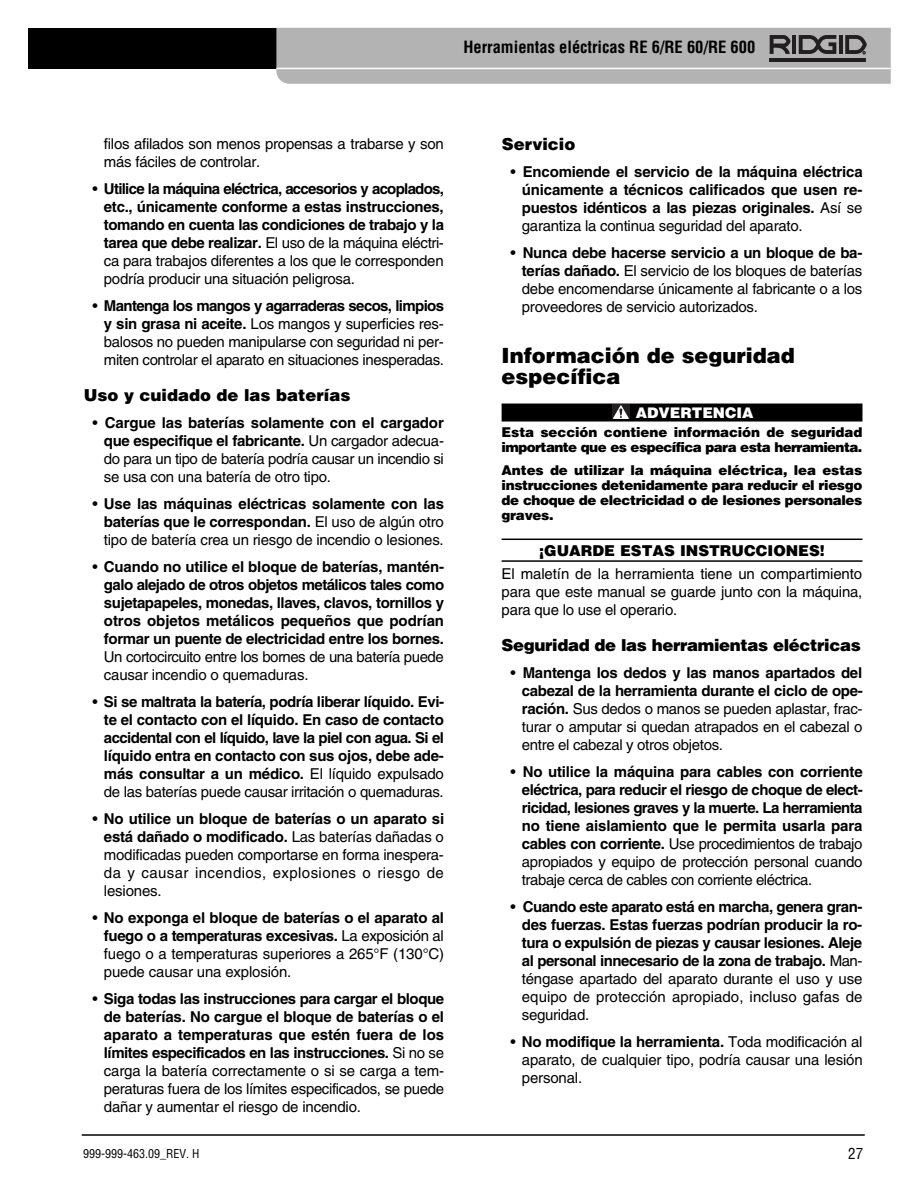
<style>
.page{position:relative;width:918px;height:1188px;background:#fff}
.page>*{position:absolute;margin:0;border:0;box-sizing:border-box;transform-origin:0 0}
.t1{font:900 21px/21px "Helvetica LT Std";color:#000}
.t2{font:700 condensed 16.5px "Helvetica LT Std";color:#000}
.t3{font:900 16.5px "Helvetica LT Std";letter-spacing:-.02em;color:#000}
.t4{font:900 16.5px "Helvetica LT Std";color:#000}
.t5{font:700 15px/18px "Helvetica LT Std";letter-spacing:-.02em;color:#000;text-align:justify}
.t6{font:15px/18px "Helvetica LT Std";letter-spacing:-.015em;color:#000;text-align:justify}
.t7{font:900 15px "Helvetica LT Std";color:#000}
.t8{font:condensed 15px "Helvetica LT Std";color:#000}
.t9{font:900 14.7px "Helvetica LT Std";color:#fff}
.t10{font:900 13.5px/15px "Helvetica LT Std";letter-spacing:-.03em;color:#000}
.t11{font:condensed 12px "Helvetica LT Std";color:#000}
.s1{font-weight:400}
.s2{font-weight:700}
</style>
<div class="page">
<hr style="left:82px;top:1134px;width:783px;height:2px;background:#000">
<div style="left:28px;top:28px;width:427px;height:41px;background:#000"></div>
<svg style="left:276px;top:28px;width:615px;height:56px;background:#afafaf"></svg>
<div style="left:502px;top:404px;width:361px;height:18px;background:#000"></div>
<hr style="left:502px;top:539px;width:361px;height:1px;background:#000">
<hr style="left:502px;top:560px;width:361px;height:2px;background:#000">
<div style="left:612px;top:404px;width:17px;height:15px;background:#231f20"></div>
<svg style="left:613px;top:405px;width:16px;height:14px"></svg>
<p class="t2" style="left:463px;top:40px;width:293px">Herramientas eléctricas RE 6/RE 60/RE 600</p>
<p class="t6" style="left:104px;top:136px;width:341px">filos afilados son menos propensas a trabarse y son más fáciles de controlar.</p>
<p class="t5" style="left:104px;top:181px;width:342px;text-indent:-11px"><span class="s1">•</span> Utilice la máquina eléctrica, accesorios y acoplados, etc., únicamente conforme a estas instrucciones, tomando en cuenta las condiciones de trabajo y la tarea que debe realizar. <span class="s1">El uso de la máquina eléctri&shy;ca para trabajos diferentes a los que le corresponden podría producir una situación peligrosa.</span></p>
<p class="t6" style="left:104px;top:298px;width:342px;text-indent:-11px">• <span class="s2">Mantenga los mangos y agarraderas secos, limpios y sin grasa ni aceite.</span> Los mangos y superficies res&shy;balosos no pueden manipularse con seguridad ni per&shy;miten controlar el aparato en situaciones inesperadas.</p>
<p class="t4" style="left:84px;top:389px;width:268px">Uso y cuidado de las baterías</p>
<p class="t6" style="left:104px;top:415px;width:342px;text-indent:-11px">• <span class="s2">Cargue las baterías solamente con el cargador que especifique el fabricante.</span> Un cargador adecua&shy;do para un tipo de batería podría causar un incendio si se usa con una batería de otro tipo.</p>
<p class="t5" style="left:104px;top:496px;width:342px;text-indent:-11px"><span class="s1">•</span> Use las máquinas eléctricas solamente con las baterías que le correspondan. <span class="s1">El uso de algún otro tipo de batería crea un riesgo de incendio o lesiones.</span></p>
<p class="t5" style="left:104px;top:559px;width:342px;text-indent:-11px"><span class="s1">•</span> Cuando no utilice el bloque de baterías, mantén&shy;galo alejado de otros objetos metálicos tales como sujetapapeles, monedas, llaves, clavos, tornillos y otros objetos metálicos pequeños que podrían formar un puente de electricidad entre los bornes.</p>
<p class="t6" style="left:104px;top:649px;width:341px">Un cortocircuito entre los bornes de una batería puede causar incendio o quemaduras.</p>
<p class="t5" style="left:104px;top:694px;width:342px;text-indent:-11px"><span class="s1">•</span> Si se maltrata la batería, podría liberar líquido. Evi - te el contacto con el líquido. En caso de contacto accidental con el líquido, lave la piel con agua. Si el líquido entra en contacto con sus ojos, debe ade - más consultar a un médico. <span class="s1">El líquido expulsado de las baterías puede causar irritación o quemaduras.</span></p>
<p class="t6" style="left:104px;top:811px;width:342px;text-indent:-11px">• <span class="s2">No utilice un bloque de baterías o un aparato si está dañado o modificado.</span> Las baterías dañadas o modificadas pueden comportarse en forma inespera&shy;da y causar incendios, explosiones o riesgo de lesiones.</p>
<p class="t6" style="left:104px;top:910px;width:342px;text-indent:-11px">• <span class="s2">No exponga el bloque de baterías o el aparato al fuego o a temperaturas excesivas.</span> La exposición al fuego o a temperaturas superiores a 265°F (130°C) puede causar una explosión.</p>
<p class="t5" style="left:104px;top:991px;width:342px;text-indent:-11px"><span class="s1">•</span> Siga todas las instrucciones para cargar el bloque de baterías. No cargue el bloque de baterías o el aparato a temperaturas que estén fuera de los límites especificados en las instrucciones. <span class="s1">Si no se carga la batería correctamente o si se carga a tem&shy;peraturas fuera de los límites especificados, se puede dañar y aumentar el riesgo de incendio.</span></p>
<p class="t4" style="left:502px;top:138px;width:75px">Servicio</p>
<p class="t5" style="left:522px;top:164px;width:342px;text-indent:-11px"><span class="s1">•</span> Encomiende el servicio de la máquina eléctrica únicamente a técnicos calificados que usen re - puestos idénticos a las piezas originales. <span class="s1">Así se garantiza la continua seguridad del aparato.</span></p>
<p class="t6" style="left:522px;top:245px;width:342px;text-indent:-11px">• <span class="s2">Nunca debe hacerse servicio a un bloque de ba - terías dañado.</span> El servicio de los bloques de baterías debe encomendarse únicamente al fabricante o a los proveedores de servicio autorizados.</p>
<h1 class="t1" style="left:502px;top:347px;width:295px">Información de seguridad específica</h1>
<p class="t9" style="left:636px;top:407px;width:119px">ADVERTENCIA</p>
<p class="t10" style="left:502px;top:425px;width:362px">Esta sección contiene información de seguridad importante que es específica para esta herramienta.</p>
<p class="t10" style="left:502px;top:463px;width:362px;text-align:justify">Antes de utilizar la máquina eléctrica, lea estas instrucciones detenidamente para reducir el riesgo de choque de electricidad o de lesiones personales graves.</p>
<p class="t7" style="left:539px;top:545px;width:287px">¡GUARDE ESTAS INSTRUCCIONES!</p>
<p class="t6" style="left:502px;top:566px;width:362px">El maletín de la herramienta tiene un compartimiento para que este manual se guarde junto con la máquina, para que lo use el operario.</p>
<p class="t3" style="left:502px;top:639px;width:361px">Seguridad de las herramientas eléctricas</p>
<p class="t6" style="left:522px;top:665px;width:342px;text-indent:-11px">• <span class="s2">Mantenga los dedos y las manos apartados del cabezal de la herramienta durante el ciclo de ope - ración.</span> Sus dedos o manos se pueden aplastar, frac&shy;turar o amputar si quedan atrapados en el cabezal o entre el cabezal y otros objetos.</p>
<p class="t5" style="left:522px;top:764px;width:342px;text-indent:-11px"><span class="s1">•</span> No utilice la máquina para cables con corriente eléctrica, para reducir el riesgo de choque de elect&shy;ricidad, lesiones graves y la muerte. La herramienta no tiene aislamiento que le permita usarla para cables con corriente. <span class="s1">Use procedimientos de trabajo apropiados y equipo de protección personal cuando trabaje cerca de cables con corriente eléctrica.</span></p>
<p class="t5" style="left:522px;top:899px;width:342px;text-indent:-11px"><span class="s1">•</span> Cuando este aparato está en marcha, genera gran - des fuerzas. Estas fuerzas podrían producir la ro - tura o expulsión de piezas y causar lesiones. Aleje al personal innecesario de la zona de trabajo. <span class="s1">Man - téngase apartado del aparato durante el uso y use equipo de protección apropiado, incluso gafas de seguridad.</span></p>
<p class="t6" style="left:522px;top:1034px;width:342px;text-indent:-11px">• <span class="s2">No modifique la herramienta.</span> Toda modificación al aparato, de cualquier tipo, podría causar una lesión personal.</p>
<p class="t11" style="left:83px;top:1149px;width:118px">999-999-463.09_REV. H</p>
<p class="t8" style="left:848px;top:1147px;width:16px">27</p>
</div>
